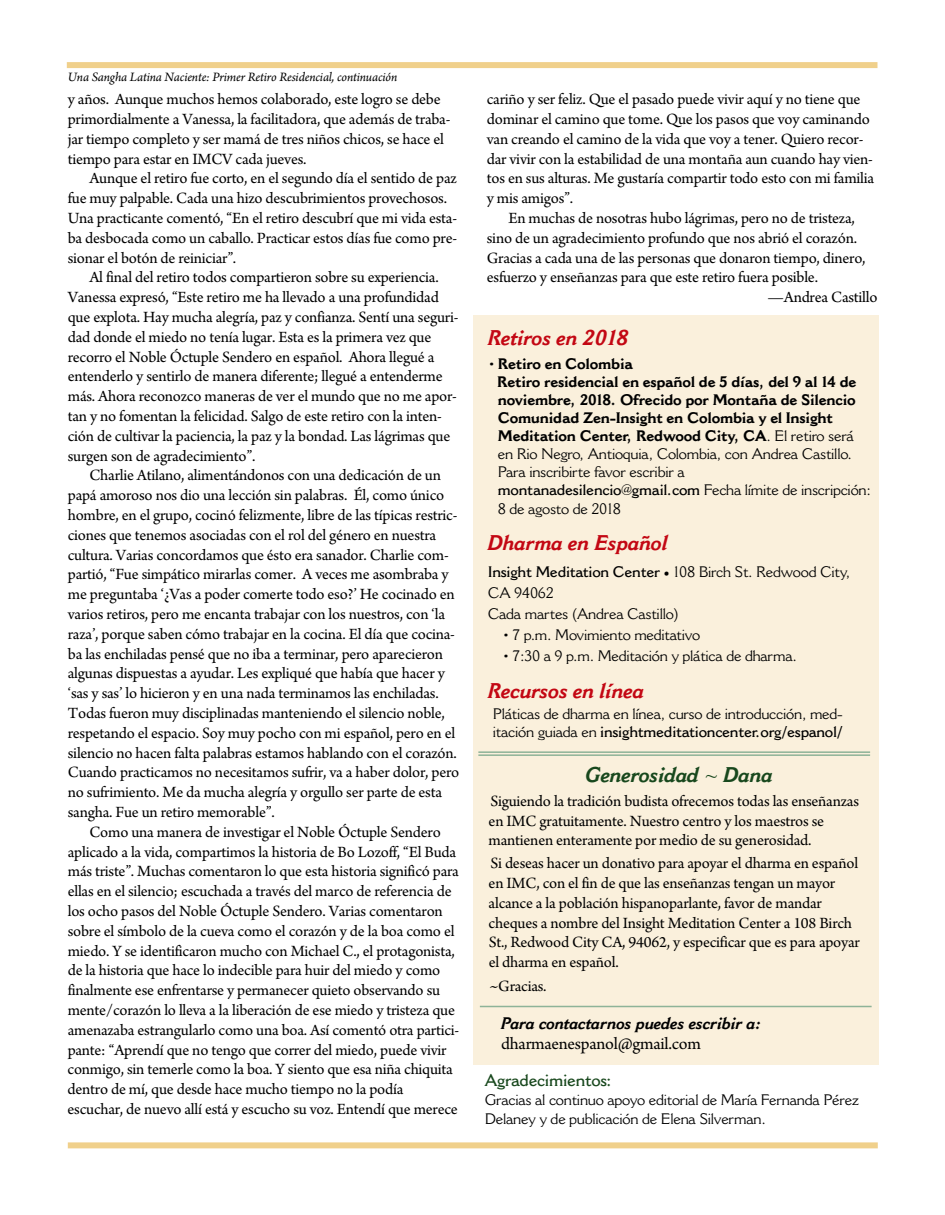
<style>
.page{position:relative;width:945px;height:1215px;background:#fff}
.page>*{position:absolute;margin:0;border:0;box-sizing:border-box;transform-origin:0 0}
.t1{font:italic 700 21px "Cantoria";letter-spacing:-.02em;color:#c30713}
.t2{font:italic 700 21px "Cantoria";letter-spacing:-.02em;color:#18481d}
.t3{font:18px "Arno Pro";letter-spacing:-.015em;color:#000}
.t4{font:16.5px/19.8px "Arno Pro";letter-spacing:-.015em;color:#000}
.t5{font:italic 700 16.5px "Cantoria";letter-spacing:-.02em;color:#000}
.t6{font:600 16.5px "Cantoria";letter-spacing:-.015em;color:#18481d}
.t7{font:700 15px/18.1px "Cantoria";letter-spacing:-.015em;color:#000}
.t8{font:15px/20.9px "Cantoria";letter-spacing:-.015em;color:#000}
.t9{font:italic 13.5px "Arno Pro";letter-spacing:-.01em;color:#000}
.s1{font-weight:400}
.s2{font-weight:600}
.s3{font-family:"Arno Pro";font-size:18px}
</style>
<div class="page">
<div style="left:67px;top:62px;width:811px;height:6px;background:#f0d08b"></div>
<div style="left:68px;top:1142px;width:810px;height:6px;background:#f0d08b"></div>
<div style="left:473px;top:315px;width:406px;height:750px;background:#faf0dc"></div>
<hr style="left:478px;top:751px;width:392px;height:2px;background:#8eb398">
<hr style="left:478px;top:754px;width:392px;height:2px;background:#8eb398">
<hr style="left:480px;top:1006px;width:392px;height:1px;background:#8eb398">
<p class="t9" style="left:68px;top:72px;width:331px">Una Sangha Latina Naciente: Primer Retiro Residencial, continuación</p>
<p class="t4" style="left:68px;top:91px;width:384px">y años. Aunque muchos hemos colaborado, este logro se debe primordialmente a Vanessa, la facilitadora, que además de traba&shy;jar tiempo completo y ser mamá de tres niños chicos, se hace el tiempo para estar en IMCV cada jueves.</p>
<p class="t4" style="left:68px;top:170px;width:391px;text-indent:22px">Aunque el retiro fue corto, en el segundo día el sentido de paz fue muy palpable. Cada una hizo descubrimientos provechosos.<br>Una practicante comentó, “En el retiro descubrí que mi vida esta&shy;ba desbocada como un caballo. Practicar estos días fue como pre&shy;sionar el botón de reiniciar”.</p>
<p class="t4" style="left:68px;top:269px;width:392px;text-indent:22px">Al final del retiro todos compartieron sobre su experiencia.<br>Vanessa expresó, “Este retiro me ha llevado a una profundidad que explota. Hay mucha alegría, paz y confianza. Sentí una seguri&shy;dad donde el miedo no tenía lugar. Esta es la primera vez que recorro el Noble Óctuple Sendero en español. Ahora llegué a entenderlo y sentirlo de manera diferente; llegué a entenderme más. Ahora reconozco maneras de ver el mundo que no me apor&shy;tan y no fomentan la felicidad. Salgo de este retiro con la inten&shy;ción de cultivar la paciencia, la paz y la bondad. Las lágrimas que surgen son de agradecimiento”.</p>
<p class="t4" style="left:68px;top:467px;width:393px;text-indent:22px">Charlie Atilano, alimentándonos con una dedicación de un papá amoroso nos dio una lección sin palabras. Él, como único hombre, en el grupo, cocinó felizmente, libre de las típicas restric&shy;ciones que tenemos asociadas con el rol del género en nuestra cultura. Varias concordamos que ésto era sanador. Charlie com&shy;partió, “Fue simpático mirarlas comer. A veces me asombraba y me preguntaba ‘¿Vas a poder comerte todo eso?’ He cocinado en varios retiros, pero me encanta trabajar con los nuestros, con ‘la raza’, porque saben cómo trabajar en la cocina. El día que cocina&shy;ba las enchiladas pensé que no iba a terminar, pero aparecieron algunas dispuestas a ayudar. Les expliqué que había que hacer y ‘sas y sas’ lo hicieron y en una nada terminamos las enchiladas.<br>Todas fueron muy disciplinadas manteniendo el silencio noble, respetando el espacio. Soy muy pocho con mi español, pero en el silencio no hacen falta palabras estamos hablando con el corazón.<br>Cuando practicamos no necesitamos sufrir, va a haber dolor, pero no sufrimiento. Me da mucha alegría y orgullo ser parte de esta sangha. Fue un retiro memorable”.</p>
<p class="t4" style="left:68px;top:823px;width:393px;text-indent:22px">Como una manera de investigar el Noble Óctuple Sendero aplicado a la vida, compartimos la historia de Bo Lozoff, “El Buda más triste”. Muchas comentaron lo que esta historia significó para ellas en el silencio; escuchada a través del marco de referencia de los ocho pasos del Noble Óctuple Sendero. Varias comentaron sobre el símbolo de la cueva como el corazón y de la boa como el miedo. Y se identificaron mucho con Michael C., el protagonista, de la historia que hace lo indecible para huir del miedo y como finalmente ese enfrentarse y permanecer quieto observando su mente/corazón lo lleva a la liberación de ese miedo y tristeza que amenazaba estrangularlo como una boa. Así comentó otra partici&shy;pante: “Aprendí que no tengo que correr del miedo, puede vivir conmigo, sin temerle como la boa. Y siento que esa niña chiquita dentro de mí, que desde hace mucho tiempo no la podía escuchar, de nuevo allí está y escucho su voz. Entendí que merece</p>
<p class="t4" style="left:487px;top:91px;width:389px">cariño y ser feliz. Que el pasado puede vivir aquí y no tiene que dominar el camino que tome. Que los pasos que voy caminando van creando el camino de la vida que voy a tener. Quiero recor&shy;dar vivir con la estabilidad de una montaña aun cuando hay vien&shy;tos en sus alturas. Me gustaría compartir todo esto con mi familia y mis amigos”.</p>
<p class="t4" style="left:508px;top:210px;width:348px">En muchas de nosotras hubo lágrimas, pero no de tristeza,</p>
<p class="t4" style="left:487px;top:229px;width:372px">sino de un agradecimiento profundo que nos abrió el corazón.</p>
<p class="t4" style="left:487px;top:249px;width:380px">Gracias a cada una de las personas que donaron tiempo, dinero,</p>
<p class="t4" style="left:487px;top:269px;width:333px">esfuerzo y enseñanzas para que este retiro fuera posible.</p>
<p class="t4" style="left:768px;top:289px;width:111px">—Andrea Castillo</p>
<p class="t1" style="left:488px;top:330px;width:143px">Retiros en 2018</p>
<p class="t7" style="left:497px;top:356px;width:375px;text-indent:-8px"><span class="s1">•</span> Retiro en Colombia<br>Retiro residencial en español de 5 días, del 9 al 14 de noviembre, 2018. Ofrecido por Montaña de Silencio Comunidad Zen-Insight en Colombia y el Insight Meditation Center, Redwood City, CA<span class="s1">. El retiro será en Rio Negro, Antioquia, Colombia, con Andrea Castillo.<br>Para inscribirte favor escribir a </span><span class="s2">montanadesilencio@gmail.com</span> <span class="s1">Fecha límite de inscripción:<br>8 de agosto de 2018</span></p>
<p class="t1" style="left:488px;top:535px;width:182px">Dharma en Español</p>
<p class="t8" style="left:488px;top:563px;width:364px"><span class="s2">Insight Meditation Center</span> <span class="s3">•</span> 108 Birch St. Redwood City,<br>CA 94062<br>Cada martes (Andrea Castillo)</p>
<p class="t8" style="left:503px;top:626px;width:199px">• 7 p.m. Movimiento meditativo</p>
<p class="t8" style="left:503px;top:647px;width:295px">• 7:30 a 9 p.m. Meditación y plática de dharma.</p>
<p class="t1" style="left:488px;top:683px;width:158px">Recursos en línea</p>
<p class="t8" style="left:493px;top:706px;width:352px;line-height:18.1px">Pláticas de dharma en línea, curso de introducción, med&shy;itación guiada en <span class="s2">insightmeditationcenter.org/espanol/</span></p>
<p class="t2" style="left:586px;top:767px;width:189px">Generosidad ~ Dana</p>
<p class="t4" style="left:489px;top:792px;width:372px">Siguiendo la tradición budista ofrecemos todas las enseñanzas en IMC gratuitamente. Nuestro centro y los maestros se mantienen enteramente por medio de su generosidad.</p>
<p class="t4" style="left:489px;top:855px;width:373px">Si deseas hacer un donativo para apoyar el dharma en español en IMC, con el fin de que las enseñanzas tengan un mayor alcance a la población hispanoparlante, favor de mandar cheques a nombre del Insight Meditation Center a 108 Birch St., Redwood City CA, 94062, y especificar que es para apoyar el dharma en español.</p>
<p class="t4" style="left:490px;top:978px;width:59px">~Gracias.</p>
<p class="t5" style="left:501px;top:1017px;width:261px">Para contactarnos puedes escribir a:</p>
<p class="t3" style="left:501px;top:1037px;width:201px">dharmaenespanol@gmail.com</p>
<p class="t6" style="left:485px;top:1075px;width:129px">Agradecimientos:</p>
<p class="t8" style="left:485px;top:1092px;width:376px;line-height:19px">Gracias al continuo apoyo editorial de María Fernanda Pérez<br>Delaney y de publicación de Elena Silverman.</p>
</div>
